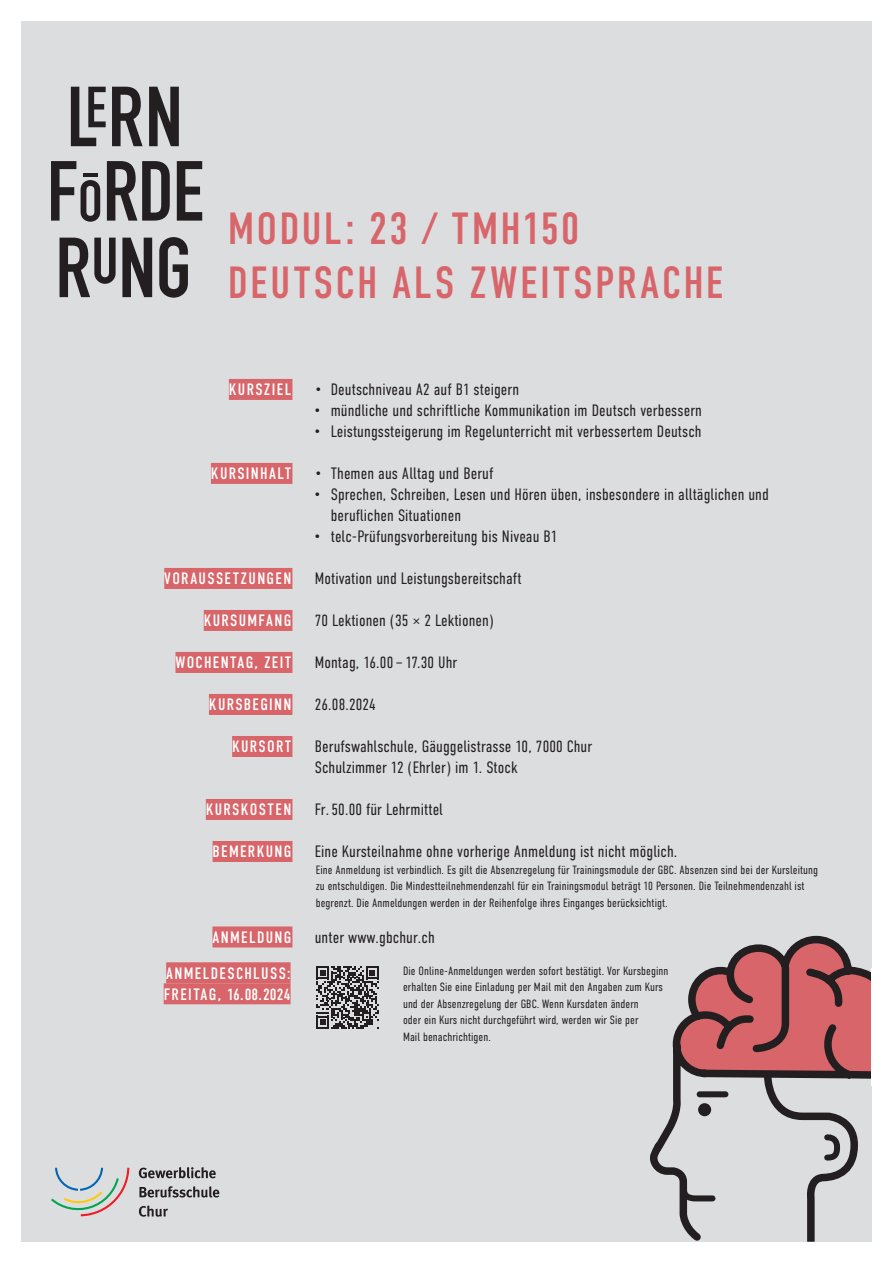
<style>
.page{position:relative;width:893px;height:1263px;background:#fff}
.page>*{position:absolute;margin:0;border:0;box-sizing:border-box;transform-origin:0 0}
.Titel{font:45px "DIN Condensed";letter-spacing:.05em;color:#d76569}
.Grundschrift{font:300 16.5px/21px "DIN Condensed";letter-spacing:.005em;color:#231f20}
.Grundschrift-2{font:16.5px "DIN Condensed";letter-spacing:.08em;color:#fff}
.Anmeldeschluss{font:16.5px/21px "DIN Condensed";letter-spacing:.085em;color:#fff}
.Grundschrift-3{font:300 16.2px "DIN Condensed";letter-spacing:.01em;color:#231f20}
.Text_Info_8{font:300 12px/16.5px "DIN Condensed";letter-spacing:.005em;color:#231f20}
.Text_Info_Anmeldung_8{font:300 12px/16.5px "DIN Condensed";letter-spacing:.005em;color:#231f20}
.s1{font-size:16.2px}
.s2{font-size:16.5px}
.s3{font-size:11.7px}
</style>
<div class="page">
<div style="left:21px;top:21px;width:851px;height:1221px;background:#dcdddf"></div>
<svg style="left:649px;top:935px;width:223px;height:307px"></svg>
<svg style="left:149px;top:87px;width:30px;height:59px"></svg>
<svg style="left:71px;top:87px;width:35px;height:59px"></svg>
<svg style="left:112px;top:87px;width:31px;height:59px"></svg>
<svg style="left:51px;top:161px;width:49px;height:61px"></svg>
<svg style="left:107px;top:161px;width:63px;height:60px"></svg>
<svg style="left:177px;top:161px;width:25px;height:60px"></svg>
<svg style="left:60px;top:238px;width:56px;height:59px"></svg>
<svg style="left:122px;top:238px;width:30px;height:59px"></svg>
<svg style="left:159px;top:237px;width:29px;height:61px"></svg>
<svg style="left:139px;top:1167px;width:77px;height:11px"></svg>
<svg style="left:139px;top:1186px;width:80px;height:11px"></svg>
<svg style="left:139px;top:1205px;width:29px;height:12px"></svg>
<svg style="left:51px;top:1168px;width:78px;height:48px"></svg>
<div style="left:229px;top:379px;width:63px;height:21px;background:#d76569"></div>
<div style="left:211px;top:463px;width:81px;height:21px;background:#d76569"></div>
<div style="left:164px;top:568px;width:128px;height:21px;background:#d76569"></div>
<div style="left:204px;top:610px;width:88px;height:21px;background:#d76569"></div>
<div style="left:175px;top:652px;width:117px;height:21px;background:#d76569"></div>
<div style="left:209px;top:694px;width:83px;height:21px;background:#d76569"></div>
<div style="left:232px;top:736px;width:60px;height:21px;background:#d76569"></div>
<div style="left:206px;top:799px;width:86px;height:21px;background:#d76569"></div>
<div style="left:213px;top:841px;width:79px;height:21px;background:#d76569"></div>
<div style="left:212px;top:926px;width:80px;height:21px;background:#d76569"></div>
<div style="left:166px;top:962px;width:125px;height:21px;background:#d76569"></div>
<div style="left:164px;top:983px;width:127px;height:21px;background:#d76569"></div>
<svg style="left:316px;top:966px;width:63px;height:63px"></svg>
<p class="Titel" style="left:228px;top:203px;width:353px">MODUL: 23 / TMH150</p>
<p class="Titel" style="left:228px;top:257px;width:497px">DEUTSCH ALS ZWEITSPRACHE</p>
<p class="Grundschrift-2" style="left:229px;top:380px;width:64px">KURSZIEL</p>
<p class="Grundschrift" style="left:315px;top:379px;width:206px">• Deutschniveau A<span class="s1">2</span> auf B<span class="s1">1</span> steigern</p>
<p class="Grundschrift" style="left:314px;top:400px;width:390px">• mündliche und schriftliche Kommunikation im Deutsch verbessern</p>
<p class="Grundschrift" style="left:314px;top:421px;width:389px">• Leistungssteigerung im Regelunterricht mit verbessertem Deutsch</p>
<p class="Grundschrift-2" style="left:211px;top:464px;width:82px">KURSINHALT</p>
<p class="Grundschrift" style="left:315px;top:463px;width:180px">• Themen aus Alltag und Beruf</p>
<p class="Grundschrift" style="left:331px;top:484px;width:440px;text-indent:-17px">• Sprechen, Schreiben, Lesen und Hören üben, insbesondere in alltäglichen und beruflichen Situationen</p>
<p class="Grundschrift" style="left:314px;top:526px;width:245px">• telc-Prüfungsvorbereitung bis Niveau B<span class="s1">1</span></p>
<p class="Grundschrift-2" style="left:164px;top:569px;width:129px">VORAUSSETZUNGEN</p>
<p class="Grundschrift" style="left:315px;top:568px;width:208px">Motivation und Leistungsbereitschaft</p>
<p class="Grundschrift-2" style="left:204px;top:611px;width:89px">KURSUMFANG</p>
<p class="Grundschrift" style="left:315px;top:610px;width:181px"><span class="s1">70</span> Lektionen (<span class="s1">35</span> × <span class="s1">2</span> Lektionen)</p>
<p class="Grundschrift-2" style="left:175px;top:653px;width:117px">WOCHENTAG, ZEIT</p>
<p class="Grundschrift" style="left:315px;top:652px;width:144px">Montag, <span class="s1">16</span>.<span class="s1">00</span> – <span class="s1">17</span>.<span class="s1">30</span> Uhr</p>
<p class="Grundschrift-2" style="left:209px;top:695px;width:84px">KURSBEGINN</p>
<p class="Grundschrift-3" style="left:315px;top:696px;width:63px">26<span class="s2">.</span>08<span class="s2">.</span>2024</p>
<p class="Grundschrift-2" style="left:232px;top:737px;width:61px">KURSORT</p>
<p class="Grundschrift" style="left:315px;top:736px;width:279px">Berufswahlschule, Gäuggelistrasse <span class="s1">10</span>, <span class="s1">7000</span> Chur<br>Schulzimmer <span class="s1">12</span> (Ehrler) im <span class="s1">1</span>. Stock</p>
<p class="Grundschrift-2" style="left:206px;top:800px;width:87px">KURSKOSTEN</p>
<p class="Grundschrift" style="left:315px;top:799px;width:130px">Fr. <span class="s1">50</span>.<span class="s1">00</span> für Lehrmittel</p>
<p class="Grundschrift-2" style="left:213px;top:842px;width:80px">BEMERKUNG</p>
<p class="Grundschrift" style="left:315px;top:841px;width:364px">Eine Kursteilnahme ohne vorherige Anmeldung ist nicht möglich.</p>
<p class="Text_Info_8" style="left:316px;top:862px;width:504px">Eine Anmeldung ist verbindlich. Es gilt die Absenzregelung für Trainingsmodule der GBC. Absenzen sind bei der Kursleitung zu entschuldigen. Die Mindestteilnehmendenzahl für ein Trainingsmodul beträgt <span class="s3">10</span> Personen. Die Teilnehmendenzahl ist begrenzt. Die Anmeldungen werden in der Reihenfolge ihres Einganges berücksichtigt.</p>
<p class="Grundschrift-2" style="left:212px;top:928px;width:80px">ANMELDUNG</p>
<p class="Grundschrift" style="left:315px;top:927px;width:121px">unter www.gbchur.ch</p>
<p class="Text_Info_Anmeldung_8" style="left:403px;top:962px;width:267px">Die Online-Anmeldungen werden sofort bestätigt. Vor Kursbeginn erhalten Sie eine Einladung per Mail mit den Angaben zum Kurs und der Absenzregelung der GBC. Wenn Kursdaten ändern</p>
<p class="Text_Info_Anmeldung_8" style="left:403px;top:1012px;width:237px">oder ein Kurs nicht durchgeführt wird, werden wir Sie per<br>Mail benachrichtigen.</p>
<p class="Anmeldeschluss" style="left:164px;top:963px;width:128px">ANMELDESCHLUSS:<br>FREITAG, <span class="s1">16</span>.<span class="s1">08</span>.<span class="s1">2024</span></p>
</div>
